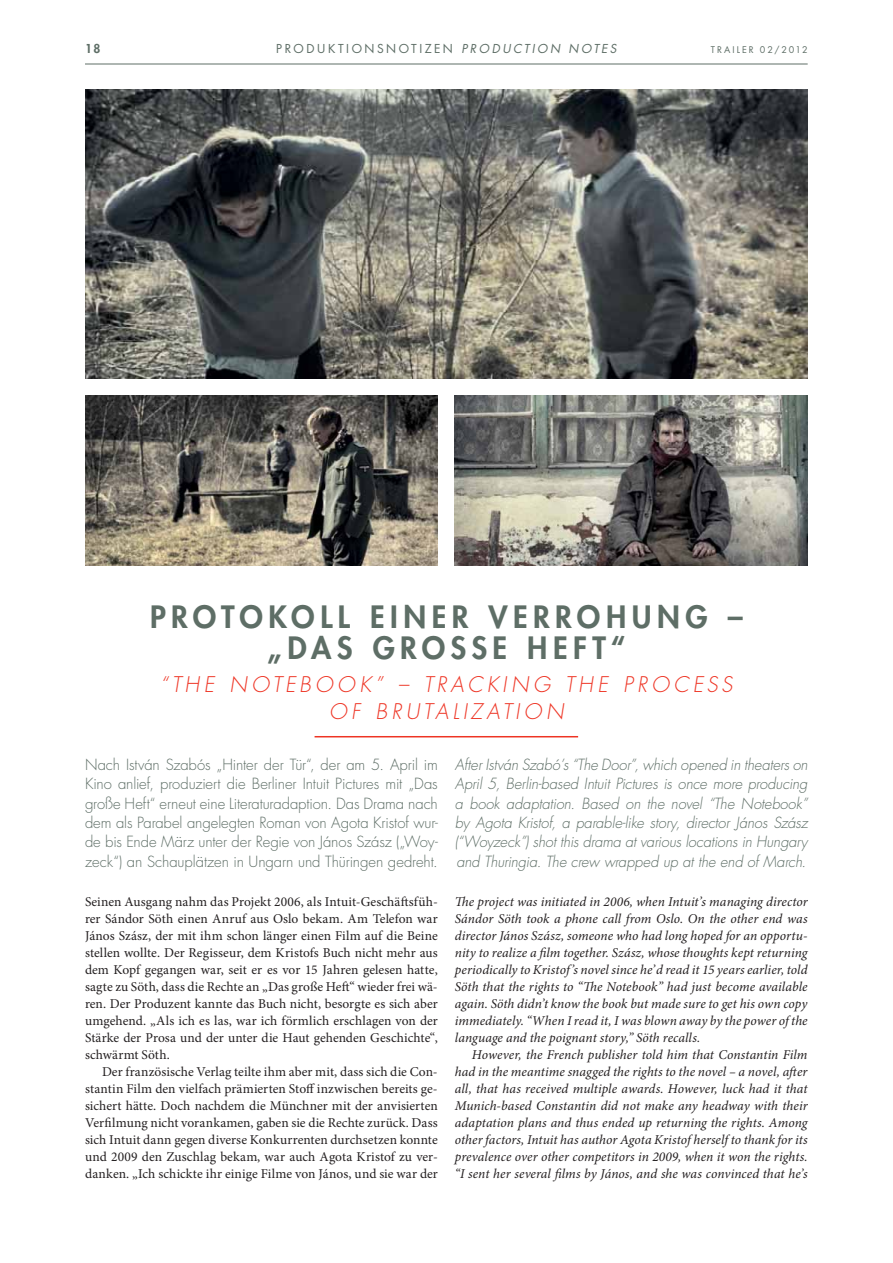
<style>
.page{position:relative;width:893px;height:1263px;background:#fff}
.page>*{position:absolute;margin:0;border:0;box-sizing:border-box;transform-origin:0 0}
.t1{font:800 30px/31.5px "Futura Std";letter-spacing:.18em;color:#5e6e66;text-align:center}
.t2{font:italic 300 21px/27px "Futura Std";letter-spacing:.19em;color:#ee3424;text-align:center}
.t3{font:italic 300 15px/19.5px "Futura Std";letter-spacing:-.005em;color:#5e6e66;text-align:justify}
.t4{font:300 15px/19.5px "Futura Std";letter-spacing:-.01em;color:#5e6e66;text-align:justify}
.t5{font:italic 13.5px/17px "Minion Pro";letter-spacing:.005em;color:#231f20;text-align:justify}
.t6{font:13.5px/17px "Minion Pro";color:#231f20;text-align:justify}
.t7{font:12px "Futura Std";letter-spacing:.21em;color:#5e6e66}
.t8{font:800 12px "Futura Std";color:#5e6e66}
.t9{font:9px "Futura Std";letter-spacing:.215em;color:#5e6e66}
.s1{font-style:italic}
</style>
<div class="page">
<hr style="left:315px;top:736px;width:263px;height:1px;background:#ee3424">
<img style="left:85px;top:90px;width:723px;height:289px">
<img style="left:85px;top:396px;width:353px;height:170px">
<img style="left:455px;top:396px;width:353px;height:170px">
<hr style="left:85px;top:64px;width:723px;height:1px;background:#5e6e66">
<p class="t8" style="left:85px;top:43px;width:17px">18</p>
<p class="t7" style="left:276px;top:43px;width:342px">PRODUKTIONSNOTIZEN <span class="s1">PRODUCTION NOTES</span></p>
<p class="t9" style="left:711px;top:45px;width:98px">TRAILER 02/2012</p>
<h1 class="t1" style="left:150px;top:603px;width:594px">PROTOKOLL EINER VERROHUNG – „DAS GROSSE HEFT“</h1>
<h2 class="t2" style="left:160px;top:672px;width:574px">“THE NOTEBOOK” – TRACKING THE PROCESS<br>OF BRUTALIZATION</h2>
<p class="t4" style="left:85px;top:755px;width:354px">Nach István Szabós „Hinter der Tür“, der am 5. April im Kino anlief, produziert die Berliner Intuit Pictures mit „Das große Heft“ erneut eine Literaturadaption. Das Drama nach dem als Parabel angelegten Roman von Agota Kristof wur&shy;de bis Ende März unter der Regie von János Szász („Woy&shy;zeck“) an Schauplätzen in Ungarn und Thüringen gedreht.</p>
<p class="t6" style="left:85px;top:894px;width:354px">Seinen Ausgang nahm das Projekt 2006, als Intuit-Geschäftsfüh&shy;rer Sándor Söth einen Anruf aus Oslo bekam. Am Telefon war János Szász, der mit ihm schon länger einen Film auf die Beine stellen wollte. Der Regisseur, dem Kristofs Buch nicht mehr aus dem Kopf gegangen war, seit er es vor 15 Jahren gelesen hatte, sagte zu Söth, dass die Rechte an „Das große Heft“ wieder frei wä&shy;ren. Der Produzent kannte das Buch nicht, besorgte es sich aber umgehend. „Als ich es las, war ich förmlich erschlagen von der Stärke der Prosa und der unter die Haut gehenden Geschichte“, schwärmt Söth.</p>
<p class="t6" style="left:85px;top:1064px;width:354px;text-indent:17px">Der französische Verlag teilte ihm aber mit, dass sich die Con&shy;stantin Film den vielfach prämierten Stoff inzwischen bereits ge&shy;sichert hätte. Doch nachdem die Münchner mit der anvisierten Verfilmung nicht vorankamen, gaben sie die Rechte zurück. Dass sich Intuit dann gegen diverse Konkurrenten durchsetzen konnte und 2009 den Zuschlag bekam, war auch Agota Kristof zu ver&shy;danken. „Ich schickte ihr einige Filme von János, und sie war der</p>
<p class="t3" style="left:455px;top:755px;width:354px">After István Szabó’s “The Door”, which opened in theaters on April 5, Berlin-based Intuit Pictures is once more producing a book adaptation. Based on the novel “The Notebook” by Agota Kristof, a parable-like story, director János Szász (“Woyzeck”) shot this drama at various locations in Hungary and Thuringia. The crew wrapped up at the end of March.</p>
<p class="t5" style="left:455px;top:894px;width:354px">The project was initiated in 2006, when Intuit’s managing director Sándor Söth took a phone call from Oslo. On the other end was director János Szász, someone who had long hoped for an opportu&shy;nity to realize a film together. Szász, whose thoughts kept returning periodically to Kristof’s novel since he’d read it 15 years earlier, told Söth that the rights to “The Notebook” had just become available again. Söth didn’t know the book but made sure to get his own copy immediately. “When I read it, I was blown away by the power of the language and the poignant story,” Söth recalls.</p>
<p class="t5" style="left:455px;top:1047px;width:354px;text-indent:17px">However, the French publisher told him that Constantin Film had in the meantime snagged the rights to the novel – a novel, after all, that has received multiple awards. However, luck had it that Munich-based Constantin did not make any headway with their adaptation plans and thus ended up returning the rights. Among other factors, Intuit has author Agota Kristof herself to thank for its prevalence over other competitors in 2009, when it won the rights. “I sent her several films by János, and she was convinced that he’s</p>
</div>
